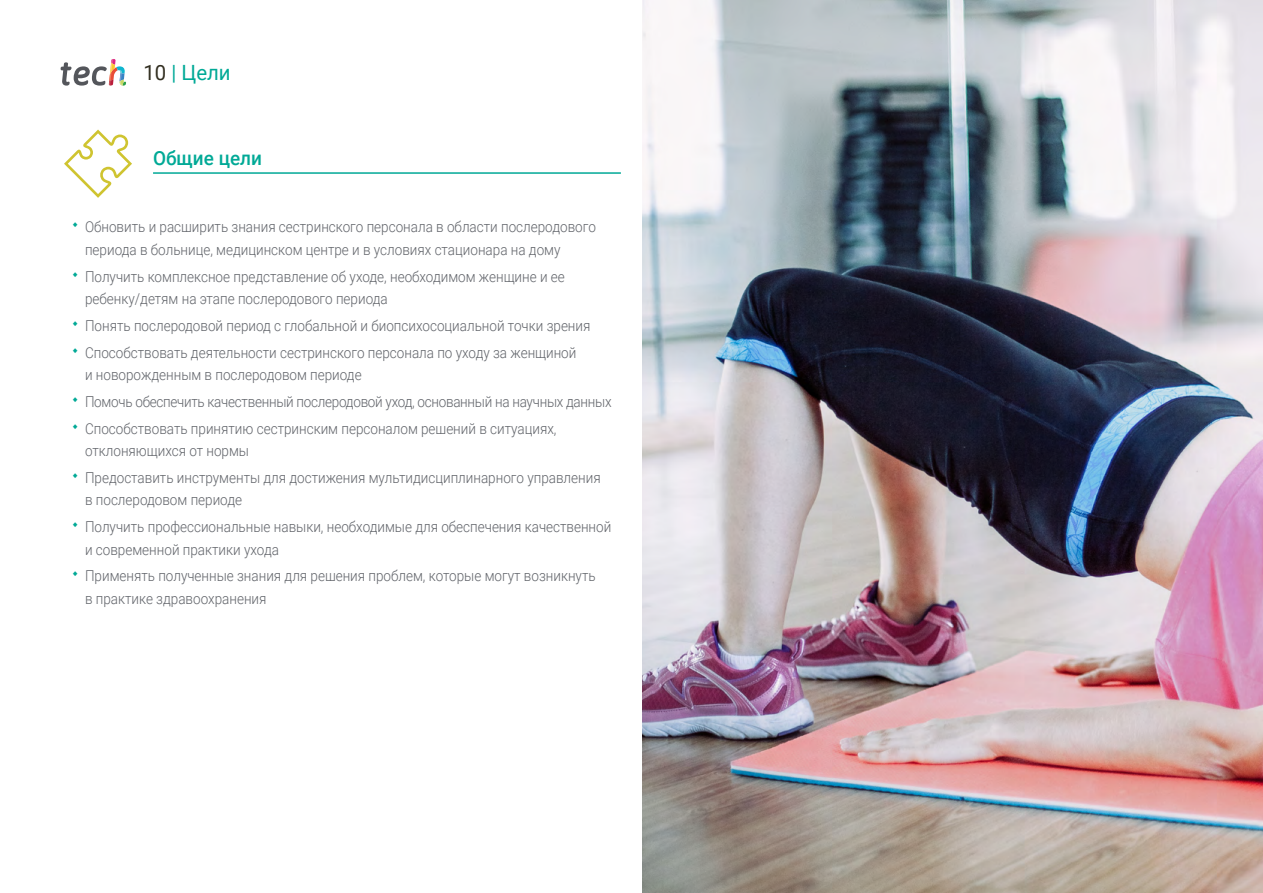
<style>
.page{position:relative;width:1263px;height:893px;background:#fff}
.page>*{position:absolute;margin:0;border:0;box-sizing:border-box;transform-origin:0 0}
.t1{font:21px "Roboto";color:#00a996}
.t2{font:500 19.5px "Roboto";color:#00a996}
.t3{font:300 15px/26.7px "Roboto";color:#61646a;scale:.9 1}
.s1{color:#312e20}
.s2{color:#00a997}
</style>
<div class="page">
<img style="left:642px;top:0;width:621px;height:893px">
<hr style="left:153px;top:173px;width:468px;height:1px;background:#00a996">
<svg style="left:64px;top:130px;width:68px;height:68px"></svg>
<svg style="left:61px;top:59px;width:65px;height:27px"></svg>
<h1 class="t1" style="left:144px;top:57px;width:89px"><span class="s1">10</span> <span class="s2">|</span> Цели</h1>
<h2 class="t2" style="left:153px;top:144px;width:110px">Общие цели</h2>
<p class="t3" style="left:85px;top:215px;width:569px;line-height:22.5px">Обновить и расширить знания сестринского персонала в области послеродового периода в больнице, медицинском центре и в условиях стационара на дому</p>
<p class="t3" style="left:85px;top:264px;width:535px;line-height:22.5px">Получить комплексное представление об уходе, необходимом женщине и ее ребенку/детям на этапе послеродового периода</p>
<p class="t3" style="left:85px;top:312px;width:563px">Понять послеродовой период с глобальной и биопсихосоциальной точки зрения<br>Способствовать деятельности сестринского персонала по уходу за женщиной</p>
<p class="t3" style="left:85px;top:361px;width:587px">и новорожденным в послеродовом периоде<br>Помочь обеспечить качественный послеродовой уход, основанный на научных данных<br>Способствовать принятию сестринским персоналом решений в ситуациях,</p>
<p class="t3" style="left:85px;top:437px;width:574px">отклоняющихся от нормы<br>Предоставить инструменты для достижения мультидисциплинарного управления</p>
<p class="t3" style="left:85px;top:486px;width:586px">в послеродовом периоде<br>Получить профессиональные навыки, необходимые для обеспечения качественной</p>
<p class="t3" style="left:85px;top:535px;width:569px">и современной практики ухода<br>Применять полученные знания для решения проблем, которые могут возникнуть</p>
<p class="t3" style="left:85px;top:585px;width:203px">в практике здравоохранения</p>
</div>
